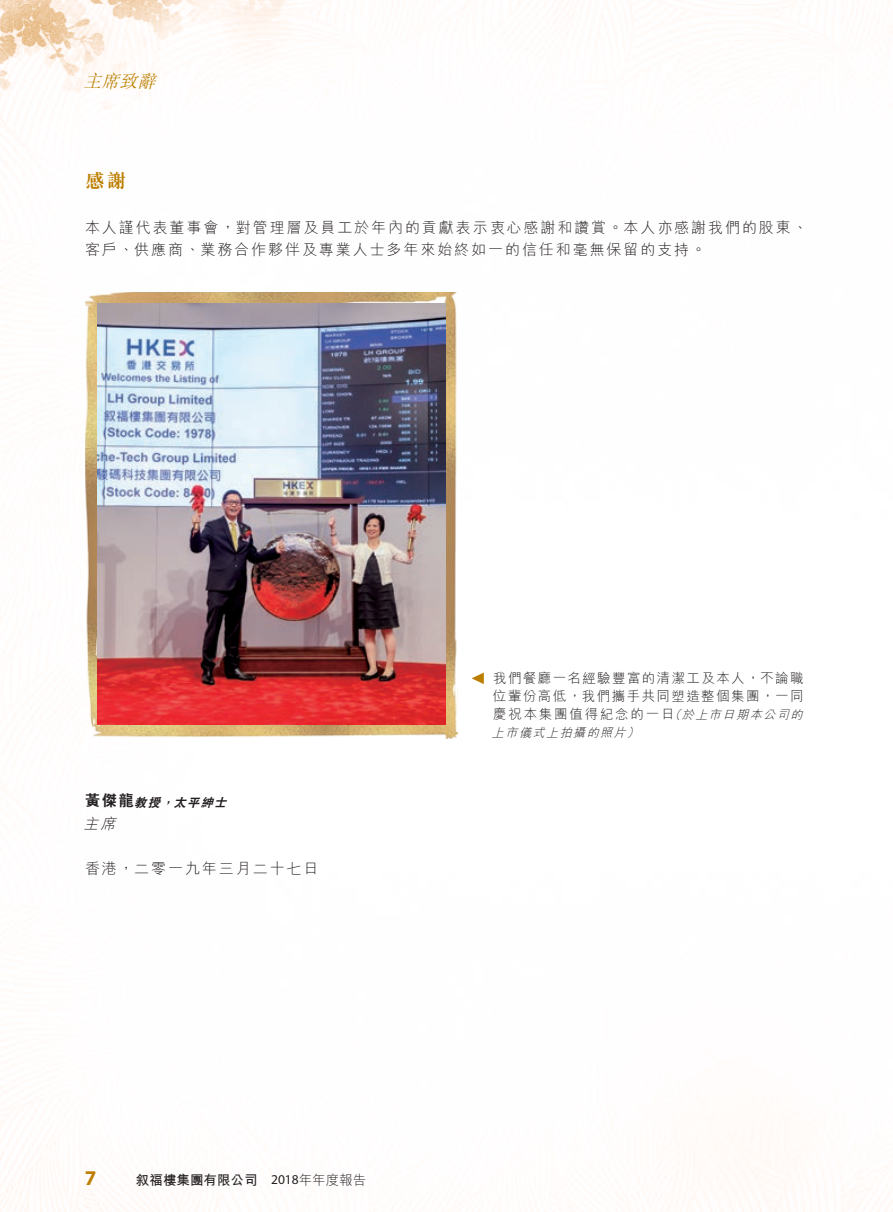
<style>
.page{position:relative;width:893px;height:1212px;background:#fff}
.page>*{position:absolute;margin:0;border:0;box-sizing:border-box;transform-origin:0 0}
.t1{font:700 21px "Myriad Pro";color:#bc7e00}
._01_H1{font:700 19.5px "M Sung HK";color:#bc7e00}
.t2{font:italic 300 18px "M Sung HK";color:#bc7e00}
._00_txt{font:300 15px/22.5px "M Hei HK";letter-spacing:.13em;color:#231f20}
._00_txt-2{font:800 15px "C Hei 2 HK";color:#231f20}
._00_txt-3{font:italic 300 15px "M Hei HK";color:#231f20}
._06_Notes{font:300 13.5px/18px "M Hei HK";letter-spacing:.105em;color:#231f20}
._06_Notes-2{font:300 13.5px "M Hei HK";letter-spacing:.13em;color:#231f20}
.t3{font:700 13.5px "M Hei HK";color:#231f20}
._06_Notes-3{font:italic 300 12px "M Hei HK";color:#231f20}
._00_txt-4{font:italic 800 12px "C Hei 2 HK";color:#231f20}
.s1{font-style:italic;font-size:12px}
.s2{font-family:"Myriad Pro";font-weight:400}
</style>
<div class="page">
<img style="left:0;top:0;width:893px;height:1212px">
<img style="left:85px;top:292px;width:372px;height:447px">
<img style="left:98px;top:304px;width:347px;height:421px">
<svg style="left:472px;top:672px;width:12px;height:12px"></svg>
<p class="t2" style="left:83px;top:69px;width:80px">主席致辭</p>
<p class="_01_H1" style="left:85px;top:171px;width:43px">感謝</p>
<p class="_00_txt" style="left:85px;top:216px;width:724px">本人謹代表董事會，對管理層及員工於年內的貢獻表示衷心感謝和讚賞。本人亦感謝我們的股東、客戶、供應商、業務合作夥伴及專業人士多年來始終如一的信任和毫無保留的支持。</p>
<p class="_00_txt-2" style="left:85px;top:793px;width:79px">黃傑龍<span class="s1">教授</span></p>
<p class="_00_txt-3" style="left:83px;top:815px;width:37px">主席</p>
<p class="_00_txt" style="left:85px;top:857px;width:235px">香港，二零一九年三月二十七日</p>
<p class="_00_txt-4" style="left:174px;top:796px;width:57px">太平紳士</p>
<p class="_00_txt-4" style="left:161px;top:796px;width:17px">，</p>
<h1 class="t1" style="left:85px;top:1164px;width:13px">7</h1>
<p class="t3" style="left:136px;top:1170px;width:123px">叙福樓集團有限公司</p>
<p class="_06_Notes" style="left:271px;top:1170px;width:97px"><span class="s2">2018</span>年年度報告</p>
<p class="_06_Notes" style="left:493px;top:669px;width:312px">我們餐廳一名經驗豐富的清潔工及本人，不論職位輩份高低，我們攜手共同塑造整個集團，一同</p>
<p class="_06_Notes-3" style="left:682px;top:708px;width:125px">於上市日期本公司的</p>
<p class="_06_Notes-2" style="left:493px;top:707px;width:183px">慶祝本集團值得紀念的一日</p>
<p class="_06_Notes-3" style="left:627px;top:726px;width:17px">(</p>
<p class="_06_Notes-3" style="left:669px;top:708px;width:17px">（</p>
<p class="_06_Notes-3" style="left:492px;top:726px;width:139px">上市儀式上拍攝的照片</p>
</div>
